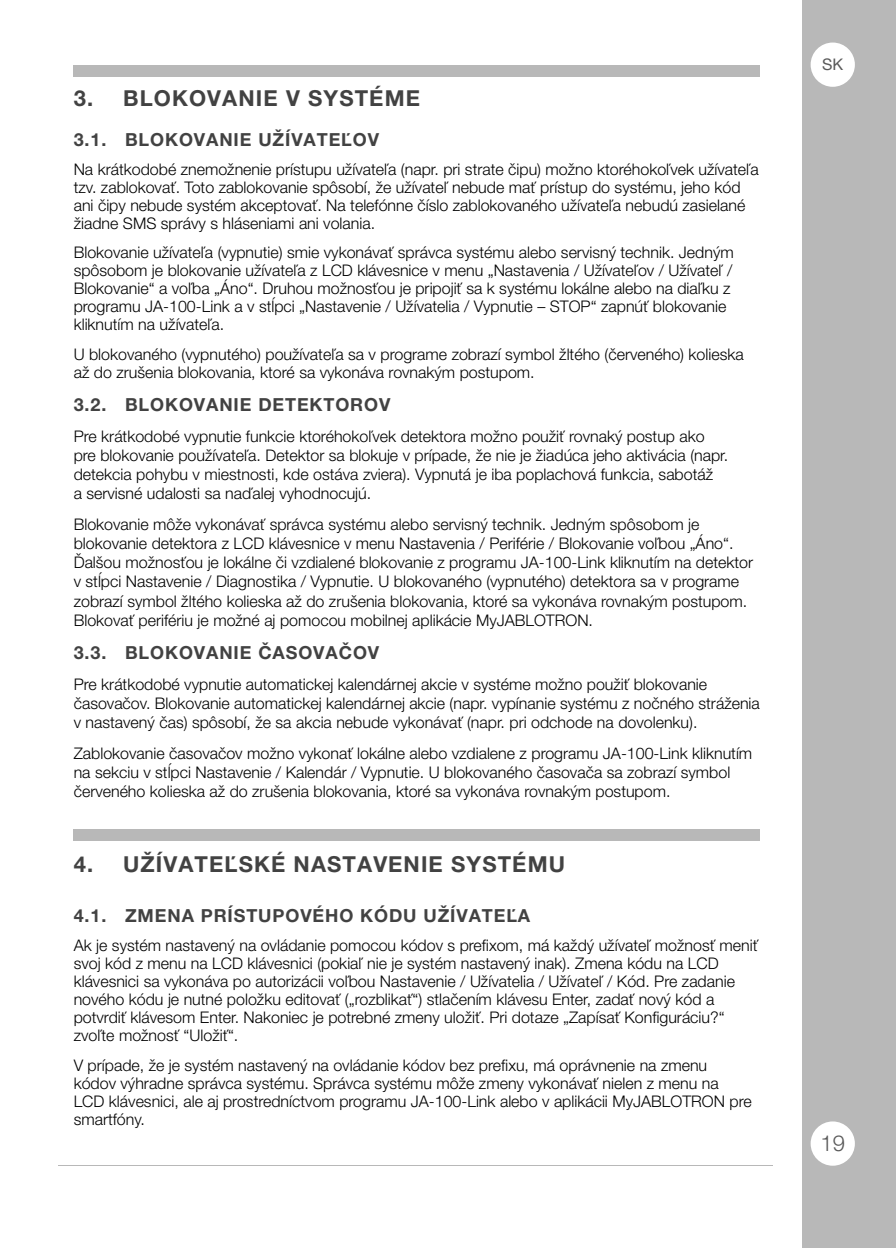
<style>
.page{position:relative;width:896px;height:1248px;background:#fff}
.page>*{position:absolute;margin:0;border:0;box-sizing:border-box;transform-origin:0 0}
.t1{font:700 22px "Helvetica Neue LT Pro";letter-spacing:.05em;color:#424242}
.t2{font:300 22px "Helvetica Neue LT Pro";color:#595959}
.t3{font:700 18px "Helvetica Neue LT Pro";letter-spacing:.05em;color:#424242}
.t4{font:300 16px/18px "Helvetica Neue LT Pro";color:#000}
.t5{font:16px "Helvetica Neue LTCYR";color:#595959}
</style>
<div class="page">
<div style="left:802px;top:0;width:94px;height:1247px;background:#b8b8b8"></div>
<div style="left:811px;top:44px;width:43px;height:42px;background:#fff;border-radius:50%"></div>
<div style="left:810px;top:43px;width:45px;height:44px;border:2px solid #fff;border-radius:50%"></div>
<div style="left:810px;top:1121px;width:45px;height:44px;background:#fff;border-radius:50%"></div>
<div style="left:74px;top:65px;width:686px;height:12px;background:#b8b8b8"></div>
<div style="left:74px;top:829px;width:686px;height:11px;background:#b8b8b8"></div>
<h1 class="t1" style="left:74px;top:91px;width:348px">3. BLOKOVANIE V SYSTÉME</h1>
<p class="t3" style="left:74px;top:133px;width:307px">3.1. BLOKOVANIE UŽÍVATEĽOV</p>
<p class="t4" style="left:74px;top:162px;width:686px">Na krátkodobé znemožnenie prístupu užívateľa (napr. pri strate čipu) možno ktoréhokoľvek užívateľa tzv. zablokovať. Toto zablokovanie spôsobí, že užívateľ nebude mať prístup do systému, jeho kód ani čipy nebude systém akceptovať. Na telefónne číslo zablokovaného užívateľa nebudú zasielané žiadne SMS správy s hláseniami ani volania.</p>
<p class="t4" style="left:74px;top:245px;width:661px">Blokovanie užívateľa (vypnutie) smie vykonávať správca systému alebo servisný technik. Jedným spôsobom je blokovanie užívateľa z LCD klávesnice v menu „Nastavenia / Užívateľov / Užívateľ / Blokovanie“ a voľba „Áno“. Druhou možnosťou je pripojiť sa k systému lokálne alebo na diaľku z programu JA-100-Link a v stĺpci „Nastavenie / Užívatelia / Vypnutie – STOP“ zapnúť blokovanie kliknutím na užívateľa.</p>
<p class="t4" style="left:74px;top:347px;width:671px">U blokovaného (vypnutého) používateľa sa v programe zobrazí symbol žltého (červeného) kolieska až do zrušenia blokovania, ktoré sa vykonáva rovnakým postupom.</p>
<p class="t3" style="left:74px;top:398px;width:318px">3.2. BLOKOVANIE DETEKTOROV</p>
<p class="t4" style="left:74px;top:428px;width:656px;line-height:19.2px">Pre krátkodobé vypnutie funkcie ktoréhokoľvek detektora možno použiť rovnaký postup ako pre blokovanie používateľa. Detektor sa blokuje v prípade, že nie je žiadúca jeho aktivácia (napr. detekcia pohybu v miestnosti, kde ostáva zviera). Vypnutá je iba poplachová funkcia, sabotáž<br>a servisné udalosti sa naďalej vyhodnocujú.</p>
<p class="t4" style="left:74px;top:516px;width:681px;line-height:19.2px">Blokovanie môže vykonávať správca systému alebo servisný technik. Jedným spôsobom je blokovanie detektora z LCD klávesnice v menu Nastavenia / Periférie / Blokovanie voľbou „Áno“.<br>Ďalšou možnosťou je lokálne či vzdialené blokovanie z programu JA-100-Link kliknutím na detektor v stĺpci Nastavenie / Diagnostika / Vypnutie. U blokovaného (vypnutého) detektora sa v programe zobrazí symbol žltého kolieska až do zrušenia blokovania, ktoré sa vykonáva rovnakým postupom.<br>Blokovať perifériu je možné aj pomocou mobilnej aplikácie MyJABLOTRON.</p>
<p class="t3" style="left:74px;top:646px;width:307px">3.3. BLOKOVANIE ČASOVAČOV</p>
<p class="t4" style="left:74px;top:676px;width:687px;line-height:19.2px">Pre krátkodobé vypnutie automatickej kalendárnej akcie v systéme možno použiť blokovanie časovačov. Blokovanie automatickej kalendárnej akcie (napr. vypínanie systému z nočného stráženia v nastavený čas) spôsobí, že sa akcia nebude vykonávať (napr. pri odchode na dovolenku).</p>
<p class="t4" style="left:74px;top:745px;width:680px;line-height:19.2px">Zablokovanie časovačov možno vykonať lokálne alebo vzdialene z programu JA-100-Link kliknutím na sekciu v stĺpci Nastavenie / Kalendár / Vypnutie. U blokovaného časovača sa zobrazí symbol červeného kolieska až do zrušenia blokovania, ktoré sa vykonáva rovnakým postupom.</p>
<h1 class="t1" style="left:74px;top:855px;width:493px">4. UŽÍVATEĽSKÉ NASTAVENIE SYSTÉMU</h1>
<p class="t3" style="left:74px;top:909px;width:458px">4.1. ZMENA PRÍSTUPOVÉHO KÓDU UŽÍVATEĽA</p>
<p class="t4" style="left:74px;top:938px;width:686px">Ak je systém nastavený na ovládanie pomocou kódov s prefixom, má každý užívateľ možnosť meniť svoj kód z menu na LCD klávesnici (pokiaľ nie je systém nastavený inak). Zmena kódu na LCD klávesnici sa vykonáva po autorizácii voľbou Nastavenie / Užívatelia / Užívateľ / Kód. Pre zadanie nového kódu je nutné položku editovať („rozblikať“) stlačením klávesu Enter, zadať nový kód a potvrdiť klávesom Enter. Nakoniec je potrebné zmeny uložiť. Pri dotaze „Zapísať Konfiguráciu?“ zvoľte možnosť “Uložiť“.</p>
<p class="t4" style="left:74px;top:1057px;width:679px">V prípade, že je systém nastavený na ovládanie kódov bez prefixu, má oprávnenie na zmenu kódov výhradne správca systému. Správca systému môže zmeny vykonávať nielen z menu na LCD klávesnici, ale aj prostredníctvom programu JA-100-Link alebo v aplikácii MyJABLOTRON pre smartfóny.</p>
<p class="t5" style="left:822px;top:59px;width:23px">SK</p>
<h1 class="t2" style="left:820px;top:1135px;width:26px">19</h1>
</div>
